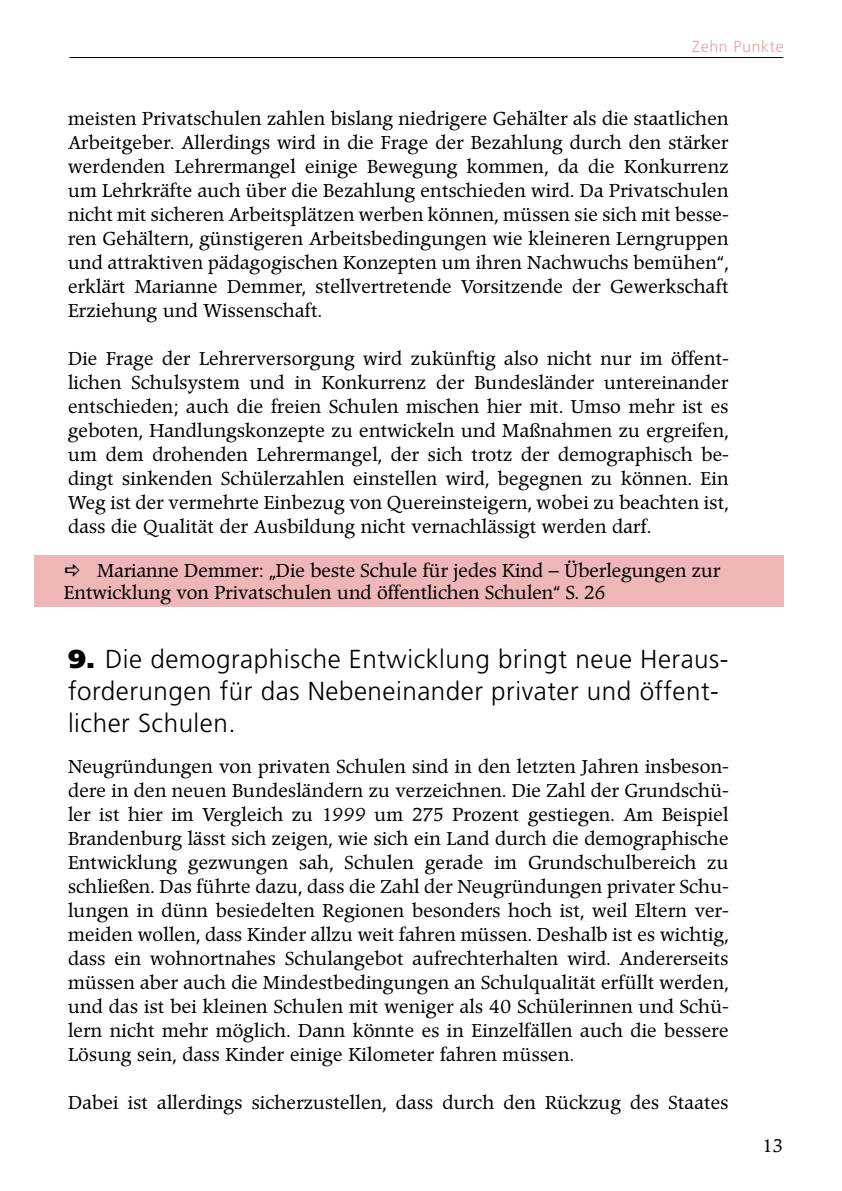
<style>
.page{position:relative;width:842px;height:1191px;background:#fff}
.page>*{position:absolute;margin:0;border:0;box-sizing:border-box;transform-origin:0 0}
.t1{font:300 26px/32px "Frutiger";letter-spacing:.02em;color:#000}
.t2{font:18.4px/24px "Poppl Pontifex BE";letter-spacing:.01em;color:#000;text-align:justify}
.t3{font:18px "Poppl Pontifex BE";color:#000}
.t4{font:300 16px "Frutiger CE";letter-spacing:.04em;color:#eaa0a2}
.s1{font-family:"Frutiger CE";font-weight:900}
</style>
<div class="page">
<hr style="left:69px;top:57px;width:714px;height:1px;background:#000">
<div style="left:34px;top:556px;width:749px;height:51px;background:#efb6b7"></div>
<p class="t4" style="left:692px;top:37px;width:93px">Zehn Punkte</p>
<p class="t2" style="left:68px;top:107px;width:662px">meisten Privatschulen zahlen bislang niedrigere Gehälter als die staatlichen Arbeitgeber. Allerdings wird in die Frage der Bezahlung durch den stärker werdenden Lehrermangel einige Bewegung kommen, da die Konkurrenz um Lehrkräfte auch über die Bezahlung entschieden wird. Da Privatschulen nicht mit sicheren Arbeitsplätzen werben können, müssen sie sich mit besse&shy;ren Gehältern, günstigeren Arbeitsbedingungen wie kleineren Lerngruppen und attraktiven pädagogischen Konzepten um ihren Nachwuchs bemühen“, erklärt Marianne Demmer, stellvertretende Vorsitzende der Gewerkschaft Erziehung und Wissenschaft.</p>
<p class="t2" style="left:68px;top:347px;width:662px">Die Frage der Lehrerversorgung wird zukünftig also nicht nur im öffent&shy;lichen Schulsystem und in Konkurrenz der Bundesländer untereinander entschieden; auch die freien Schulen mischen hier mit. Umso mehr ist es geboten, Handlungskonzepte zu entwickeln und Maßnahmen zu ergreifen, um dem drohenden Lehrermangel, der sich trotz der demographisch be&shy;dingt sinkenden Schülerzahlen einstellen wird, begegnen zu können. Ein Weg ist der vermehrte Einbezug von Quereinsteigern, wobei zu beachten ist, dass die Qualität der Ausbildung nicht vernachlässigt werden darf.</p>
<p class="t2" style="left:64px;top:559px;width:658px;line-height:22px;text-indent:33px">Marianne Demmer: „Die beste Schule für jedes Kind – Überlegungen zur<br>Entwicklung von Privatschulen und öffentlichen Schulen“ S. 26</p>
<h1 class="t1" style="left:68px;top:644px;width:662px"><span class="s1">9.</span> Die demographische Entwicklung bringt neue Heraus&shy;forderungen für das Nebeneinander privater und öffent&shy;licher Schulen.</h1>
<p class="t2" style="left:68px;top:755px;width:662px">Neugründungen von privaten Schulen sind in den letzten Jahren insbeson&shy;dere in den neuen Bundesländern zu verzeichnen. Die Zahl der Grundschü&shy;ler ist hier im Vergleich zu 1999 um 275 Prozent gestiegen. Am Beispiel Brandenburg lässt sich zeigen, wie sich ein Land durch die demographische Entwicklung gezwungen sah, Schulen gerade im Grundschulbereich zu schließen. Das führte dazu, dass die Zahl der Neugründungen privater Schu&shy;lungen in dünn besiedelten Regionen besonders hoch ist, weil Eltern ver&shy;meiden wollen, dass Kinder allzu weit fahren müssen. Deshalb ist es wichtig, dass ein wohnortnahes Schulangebot aufrechterhalten wird. Andererseits müssen aber auch die Mindestbedingungen an Schulqualität erfüllt werden, und das ist bei kleinen Schulen mit weniger als 40 Schülerinnen und Schü&shy;lern nicht mehr möglich. Dann könnte es in Einzelfällen auch die bessere Lösung sein, dass Kinder einige Kilometer fahren müssen.</p>
<p class="t2" style="left:68px;top:1090px;width:662px">Dabei ist allerdings sicherzustellen, dass durch den Rückzug des Staates</p>
<p class="t3" style="left:762px;top:1135px;width:23px">13</p>
</div>
